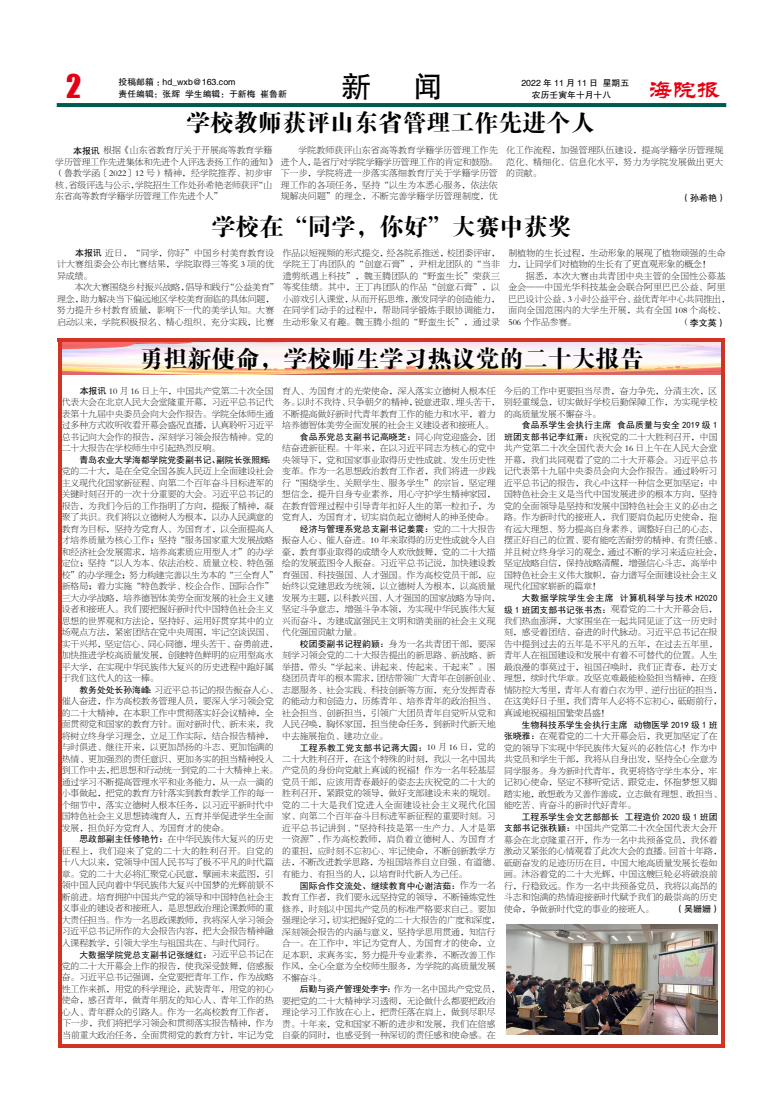
<style>
.page{position:relative;width:783px;height:1106px;background:#fff}
.page>*{position:absolute;margin:0;border:0;box-sizing:border-box;transform-origin:0 0}
.t1{font:30px "FZHTJW GB1 0";color:#000}
.t2{font:30px "Impact";color:#e60012}
.t3{font:24px "FZDBSK GBK1 0";color:#000}
.t4{font:24px "FZL2 K GBK1 0";color:#e60012}
.t5{font:9px "FZHTJW GB1 0";color:#000}
.t6{font:8.8px/11.5px "FZBSK GBK1 0";letter-spacing:.01em;color:#000}
.t7{font:8.8px "Sim Hei";letter-spacing:.01em;color:#000}
.t8{font:8.8px/11.5px "FZBSK GBK1 0";letter-spacing:.03em;color:#000}
.t9{font:8.8px/11.5px "Sim Hei";letter-spacing:.045em;color:#000;text-align:right}
.t10{font:8.8px "FZHTJW GB1 0";color:#000}
.t11{font:8.8px "Sim Hei";letter-spacing:.035em;color:#000}
.t12{font:8.8px "FZHTK GBK1 0";color:#000}
.s1{font-family:"FZHTK GBK1 0";font-size:9px}
.s2{font-family:"FZBSK GBK1 0";font-size:8.8px}
.s3{font-family:"Sim Hei"}
.s4{font-family:"FZBSK GBK1 0"}
</style>
<div class="page">
<hr style="left:57px;top:103px;width:669px;height:4px;background:#005a4e">
<img style="left:62px;top:341px;width:659px;height:34px">
<img style="left:506px;top:924px;width:211px;height:110px">
<hr style="left:58px;top:340px;width:4px;height:704px;background:#d23424">
<hr style="left:57px;top:338px;width:667px;height:3px;background:#d23424">
<hr style="left:721px;top:339px;width:3px;height:708px;background:#d23424">
<hr style="left:59px;top:1044px;width:665px;height:3px;background:#d23424">
<h1 class="t2" style="left:66px;top:63px;width:17px">2</h1>
<h1 class="t1" style="left:341px;top:70px;width:31px">新</h1>
<h1 class="t1" style="left:413px;top:70px;width:31px">闻</h1>
<p class="t10" style="left:521px;top:78px;width:109px">2022 年 11 月 11 日 星期五</p>
<p class="t12" style="left:118px;top:77px;width:118px">投稿邮箱：hd_wxb@163.com</p>
<h2 class="t4" style="left:648px;top:77px;width:73px">海院报</h2>
<p class="t10" style="left:118px;top:89px;width:170px">责任编辑：张辉 学生编辑：于新梅 崔鲁新</p>
<p class="t10" style="left:532px;top:90px;width:81px">农历壬寅年十月十八</p>
<h2 class="t3" style="left:186px;top:110px;width:410px">学校教师获评山东省管理工作先进个人</h2>
<p class="t6" style="left:55px;top:145px;width:223px;text-indent:18px"><span class="s1">本报讯</span> 根据《山东省教育厅关于开展高等教育学籍学历管理工作先进集体和先进个人评选表扬工作的通知》（鲁教学函〔2022〕12 号）精神，经学院推荐、初步审核、省级评选与公示，学院招生工作处孙希艳老师获评“山东省高等教育学籍学历管理工作先进个人”</p>
<p class="t6" style="left:281px;top:145px;width:218px;text-align:justify;text-indent:18px">学院教师获评山东省高等教育学籍学历管理工作先进个人，是省厅对学院学籍学历管理工作的肯定和鼓励。下一步，学院将进一步落实落细教育厅关于学籍学历管理工作的各项任务，坚持“以生为本悉心服务，依法依规解决问题”的理念，不断完善学籍学历管理制度，优</p>
<p class="t6" style="left:506px;top:145px;width:218px;text-align:justify">化工作流程，加强管理队伍建设，提高学籍学历管理规范化、精细化、信息化水平，努力为学院发展做出更大的贡献。</p>
<p class="t5" style="left:681px;top:193px;width:46px">（孙希艳）</p>
<h2 class="t3" style="left:211px;top:214px;width:361px">学校在“同学，你好”大赛中获奖</h2>
<p class="t6" style="left:57px;top:247px;width:219px;text-align:justify;text-indent:18px"><span class="s1">本报讯</span> 近日，“同学，你好”中国乡村美育教育设计大赛组委会公布比赛结果，学院取得三等奖 3 项的优异成绩。</p>
<p class="t6" style="left:57px;top:281px;width:223px;text-indent:18px">本次大赛围绕乡村振兴战略，倡导和践行“公益美育”理念，助力解决当下偏远地区学校美育面临的具体问题，努力提升乡村教育质量，影响下一代的美学认知。大赛启动以来，学院积极报名、精心组织、充分实践，比赛</p>
<p class="t6" style="left:282px;top:247px;width:219px;text-align:justify">作品以短视频的形式提交，经各院系推送，校团委评审，学院王丁冉团队的“创意石膏”，尹相龙团队的“当非遗剪纸遇上科技”，魏玉腾团队的“野蛮生长”荣获三等奖佳绩。其中，王丁冉团队的作品“创意石膏”，以小游戏引入课堂，从而开拓思维，激发同学的创造能力，在同学们动手的过程中，帮助同学锻炼手眼协调能力，生动形象又有趣。魏玉腾小组的“野蛮生长”，通过录</p>
<p class="t8" style="left:508px;top:247px;width:219px">制植物的生长过程，生动形象的展现了植物顽强的生命力，让同学们对植物的生长有了更直观形象的概念！</p>
<p class="t8" style="left:508px;top:270px;width:223px;text-indent:18px">据悉，本次大赛由共青团中央主管的全国性公募基金会——中国光华科技基金会联合阿里巴巴公益、阿里巴巴设计公益、3 小时公益平台、益优青年中心共同推出，面向全国范围内的大学生开展，共有全国 108 个高校、<br>506 个作品参赛。</p>
<p class="t5" style="left:680px;top:317px;width:46px"><span class="s2">（</span>李文英）</p>
<h2 class="t3" style="left:139px;top:346px;width:505px">勇担新使命，学校师生学习热议党的二十大报告</h2>
<p class="t6" style="left:62px;top:385px;width:213px;text-align:justify;text-indent:18px"><span class="s1">本报讯</span> 10 月 16 日上午，中国共产党第二十次全国代表大会在北京人民大会堂隆重开幕，习近平总书记代表第十九届中央委员会向大会作报告。学院全体师生通过多种方式收听收看开幕会盛况直播，认真聆听习近平总书记向大会作的报告，深刻学习领会报告精神。党的二十大报告在学校师生中引起热烈反响。</p>
<p class="t7" style="left:79px;top:455px;width:198px">青岛农业大学海都学院党委副书记、副院长张照辉：</p>
<p class="t6" style="left:62px;top:465px;width:217px">党的二十大，是在全党全国各族人民迈上全面建设社会主义现代化国家新征程、向第二个百年奋斗目标进军的关键时刻召开的一次十分重要的大会。习近平总书记的报告，为我们今后的工作指明了方向，提振了精神，凝聚了共识。我们将以立德树人为根本，以办人民满意的教育为目标，坚持为党育人、为国育才，以全面提高人才培养质量为核心工作；坚持“服务国家重大发展战略和经济社会发展需求，培养高素质应用型人才”的办学定位；坚持“以人为本、依法治校、质量立校、特色强校”的办学理念；努力构建完善以生为本的“三全育人”新格局；着力实施“特色教学、校企合作、国际合作”三大办学战略，培养德智体美劳全面发展的社会主义建设者和接班人。我们要把握好新时代中国特色社会主义思想的世界观和方法论，坚持好、运用好贯穿其中的立场观点方法，紧密团结在党中央周围，牢记空谈误国、实干兴邦，坚定信心、同心同德，埋头苦干、奋勇前进，加快推进学校高质量发展，创建特色鲜明的应用型高水平大学，在实现中华民族伟大复兴的历史进程中跑好属于我们这代人的这一棒。</p>
<p class="t6" style="left:62px;top:684px;width:217px;text-indent:18px"><span class="s3">教务处处长孙海峰：</span>习近平总书记的报告振奋人心、催人奋进，作为高校教务管理人员，要深入学习领会党的二十大精神，在本职工作中贯彻落实好会议精神，全面贯彻党和国家的教育方针。面对新时代、新未来，我将树立终身学习理念，立足工作实际，结合报告精神，与时俱进、继往开来，以更加昂扬的斗志、更加饱满的热情、更加强烈的责任意识、更加务实的担当精神投入到工作中去，把思想和行动统一到党的二十大精神上来。通过学习不断提高管理水平和业务能力，从一点一滴的小事做起，把党的教育方针落实到教育教学工作的每一个细节中，落实立德树人根本任务，以习近平新时代中国特色社会主义思想铸魂育人，五育并举促进学生全面发展，担负好为党育人、为国育才的使命。</p>
<p class="t6" style="left:62px;top:833px;width:213px;text-align:justify;text-indent:18px"><span class="s3">思政部副主任修艳竹：</span>在中华民族伟大复兴的历史征程上，我们迎来了党的二十大的胜利召开。自党的十八大以来，党领导中国人民书写了极不平凡的时代篇章。党的二十大必将汇聚党心民意，擘画未来蓝图，引领中国人民向着中华民族伟大复兴中国梦的光辉前景不断前进。培育拥护中国共产党的领导和中国特色社会主义事业的建设者和接班人，是思想政治理论课教师的重大责任担当。作为一名思政课教师，我将深入学习领会习近平总书记所作的大会报告内容，把大会报告精神融入课程教学，引领大学生与祖国共在、与时代同行。</p>
<p class="t7" style="left:79px;top:950px;width:195px">大数据学院党总支副书记张继红：<span class="s4">习近平总书记在</span></p>
<p class="t6" style="left:62px;top:960px;width:213px;text-align:justify">党的二十大开幕会上作的报告，使我深受鼓舞，倍感振奋。习近平总书记强调，全党要把青年工作，作为战略性工作来抓，用党的科学理论，武装青年，用党的初心使命，感召青年，做青年朋友的知心人、青年工作的热心人、青年群众的引路人。作为一名高校教育工作者，下一步，我们将把学习领会和贯彻落实报告精神，作为当前重大政治任务，全面贯彻党的教育方针，牢记为党</p>
<p class="t6" style="left:282px;top:385px;width:219px">育人、为国育才的光荣使命，深入落实立德树人根本任务。以时不我待、只争朝夕的精神，锐意进取、埋头苦干，不断提高做好新时代青年教育工作的能力和水平，着力培养德智体美劳全面发展的社会主义建设者和接班人。</p>
<p class="t7" style="left:300px;top:432px;width:197px">食品系党总支副书记高晓芝：<span class="s4">同心向党迎盛会，团</span></p>
<p class="t6" style="left:282px;top:442px;width:215px;text-align:justify">结奋进新征程。十年来，在以习近平同志为核心的党中央领导下，党和国家事业取得历史性成就、发生历史性变革。作为一名思想政治教育工作者，我们将进一步践行“围绕学生、关照学生、服务学生”的宗旨，坚定理想信念，提升自身专业素养，用心守护学生精神家园，在教育管理过程中引导青年扣好人生的第一粒扣子，为党育人，为国育才，切实肩负起立德树人的神圣使命。</p>
<p class="t7" style="left:300px;top:524px;width:197px">经济与管理系党总支副书记姜震：<span class="s4">党的二十大报告</span></p>
<p class="t6" style="left:282px;top:535px;width:219px">振奋人心、催人奋进。10 年来取得的历史性成就令人自豪，教育事业取得的成绩令人欢欣鼓舞，党的二十大描绘的发展蓝图令人振奋。习近平总书记说，加快建设教育强国、科技强国、人才强国。作为高校党员干部，应始终以党建思政为统领，以立德树人为根本，以高质量发展为主题，以科教兴国、人才强国的国家战略为导向，坚定斗争意志，增强斗争本领，为实现中华民族伟大复兴而奋斗，为建成富强民主文明和谐美丽的社会主义现代化强国贡献力量。</p>
<p class="t6" style="left:282px;top:638px;width:219px;text-indent:18px"><span class="s3">校团委副书记程韵颖：</span>身为一名共青团干部，要深刻学习领会党的二十大报告提出的新思路、新战略、新举措，带头“学起来、讲起来、传起来、干起来”。围绕团员青年的根本需求，团结带领广大青年在创新创业、志愿服务、社会实践、科技创新等方面，充分发挥青春的能动力和创造力，历练青年、培养青年的政治担当、社会担当、创新担当，引领广大团员青年自觉听从党和人民召唤，胸怀家国，担当使命任务，到新时代新天地中去施展抱负、建功立业。</p>
<p class="t11" style="left:300px;top:743px;width:197px">工程系教工党支部书记蒋大园：<span class="s4">10 月 16 日，党的</span></p>
<p class="t6" style="left:282px;top:753px;width:219px">二十大胜利召开，在这个特殊的时刻，我以一名中国共产党员的身份向党献上真诚的祝福！作为一名年轻基层党员干部，应该用青春最好的姿态去庆祝党的二十大的胜利召开，紧跟党的领导，做好支部建设未来的规划。党的二十大是我们党进入全面建设社会主义现代化国家、向第二个百年奋斗目标进军新征程的重要时刻。习近平总书记讲到 ,“坚持科技是第一生产力、人才是第一资源”, 作为高校教师，肩负着立德树人、为国育才的重担，应时刻不忘初心、牢记使命，不断创新教学方法，不断改进教学思路，为祖国培养自立自强、有道德、有能力、有担当的人，以培育时代新人为己任。</p>
<p class="t7" style="left:300px;top:881px;width:197px">国际合作交流处、继续教育中心谢洁茹：<span class="s4">作为一名</span></p>
<p class="t6" style="left:282px;top:891px;width:219px">教育工作者，我们要永远坚持党的领导，不断锤炼党性修养，时刻以中国共产党员的标准严格要求自己。要加强理论学习，切实把握好党的二十大报告的广度和深度，深刻领会报告的内涵与意义，坚持学思用贯通，知信行合一。在工作中，牢记为党育人、为国育才的使命，立足本职，求真务实，努力提升专业素养，不断改善工作作风，全心全意为全校师生服务，为学院的高质量发展不懈奋斗。</p>
<p class="t6" style="left:282px;top:983px;width:219px;text-indent:18px"><span class="s3">后勤与资产管理处李宇：</span>作为一名中国共产党党员，要把党的二十大精神学习透彻，无论做什么都要把政治理论学习工作放在心上，把责任落在肩上，做到尽职尽责。十年来，党和国家不断的进步和发展，我们在倍感自豪的同时，也感受到一种深切的责任感和使命感。在</p>
<p class="t6" style="left:504px;top:385px;width:215px;text-align:justify">今后的工作中更要担当尽责，奋力争先，分清主次，区别轻重缓急，切实做好学校后勤保障工作，为实现学校的高质量发展不懈奋斗。</p>
<p class="t7" style="left:521px;top:421px;width:197px">食品系学生会执行主席 食品质量与安全 2019 级 1</p>
<p class="t6" style="left:504px;top:431px;width:219px"><span class="s3">班团支部书记李红萧：</span>庆祝党的二十大胜利召开，中国共产党第二十次全国代表大会 16 日上午在人民大会堂开幕，我们共同观看了党的二十大开幕会。习近平总书记代表第十九届中央委员会向大会作报告。通过聆听习近平总书记的报告，我心中这样一种信念更加坚定：中国特色社会主义是当代中国发展进步的根本方向，坚持党的全面领导是坚持和发展中国特色社会主义的必由之路。作为新时代的接班人，我们要肩负起历史使命，抱有远大理想、努力提高自身素养、调整好自己的心态、摆正好自己的位置、要有能吃苦耐劳的精神、有责任感、并且树立终身学习的观念，通过不断的学习来适应社会，坚定战略自信，保持战略清醒，增强信心斗志，高举中国特色社会主义伟大旗帜，奋力谱写全面建设社会主义现代化国家崭新的篇章！</p>
<p class="t9" style="left:504px;top:592px;width:215px">大数据学院学生会主席 计算机科学与技术 H2020<br>级 1 班团支部书记张书杰：<span class="s4">观看党的二十大开幕会后，</span></p>
<p class="t6" style="left:504px;top:615px;width:219px">我们热血澎湃，大家围坐在一起共同见证了这一历史时刻，感受着团结、奋进的时代脉动。习近平总书记在报告中提到过去的五年是不平凡的五年，在过去五年里，青年人在祖国建设和发展中有着不可替代的位置。人生最浪漫的事莫过于，祖国召唤时，我们正青春，赴万丈理想，续时代华章。攻坚克难最能检验担当精神，在疫情防控大考里，青年人有着白衣为甲、逆行出征的担当，在这美好日子里，我们青年人必将不忘初心，砥砺前行，真诚地祝福祖国繁荣昌盛！</p>
<p class="t7" style="left:521px;top:720px;width:197px">生物科技系学生会执行主席 动物医学 2019 级 1 班</p>
<p class="t6" style="left:504px;top:730px;width:219px"><span class="s3">张晓雅：</span>在观看党的二十大开幕会后，我更加坚定了在党的领导下实现中华民族伟大复兴的必胜信心！作为中共党员和学生干部，我将从自身出发，坚持全心全意为同学服务。身为新时代青年，我更将恪守学生本分，牢记初心使命，坚定不移听党话、跟党走，怀抱梦想又脚踏实地，敢想敢为又善作善成，立志做有理想、敢担当、能吃苦、肯奋斗的新时代好青年。</p>
<p class="t7" style="left:521px;top:812px;width:197px">工程系学生会文艺部部长 工程造价 2020 级 1 班团</p>
<p class="t6" style="left:504px;top:822px;width:219px"><span class="s3">支部书记张秩颖：</span>中国共产党第二十次全国代表大会开幕会在北京隆重召开，作为一名中共预备党员，我怀着激动又紧张的心情观看了此次大会的直播。回首十年路，砥砺奋发的足迹历历在目，中国大地高质量发展长卷如画。沐浴着党的二十大光辉，中国这艘巨轮必将破浪前行，行稳致远。作为一名中共预备党员，我将以高昂的斗志和饱满的热情迎接新时代赋予我们的最崇高的历史使命，争做新时代党的事业的接班人。</p>
<p class="t5" style="left:674px;top:903px;width:46px">（吴姗姗）</p>
</div>
